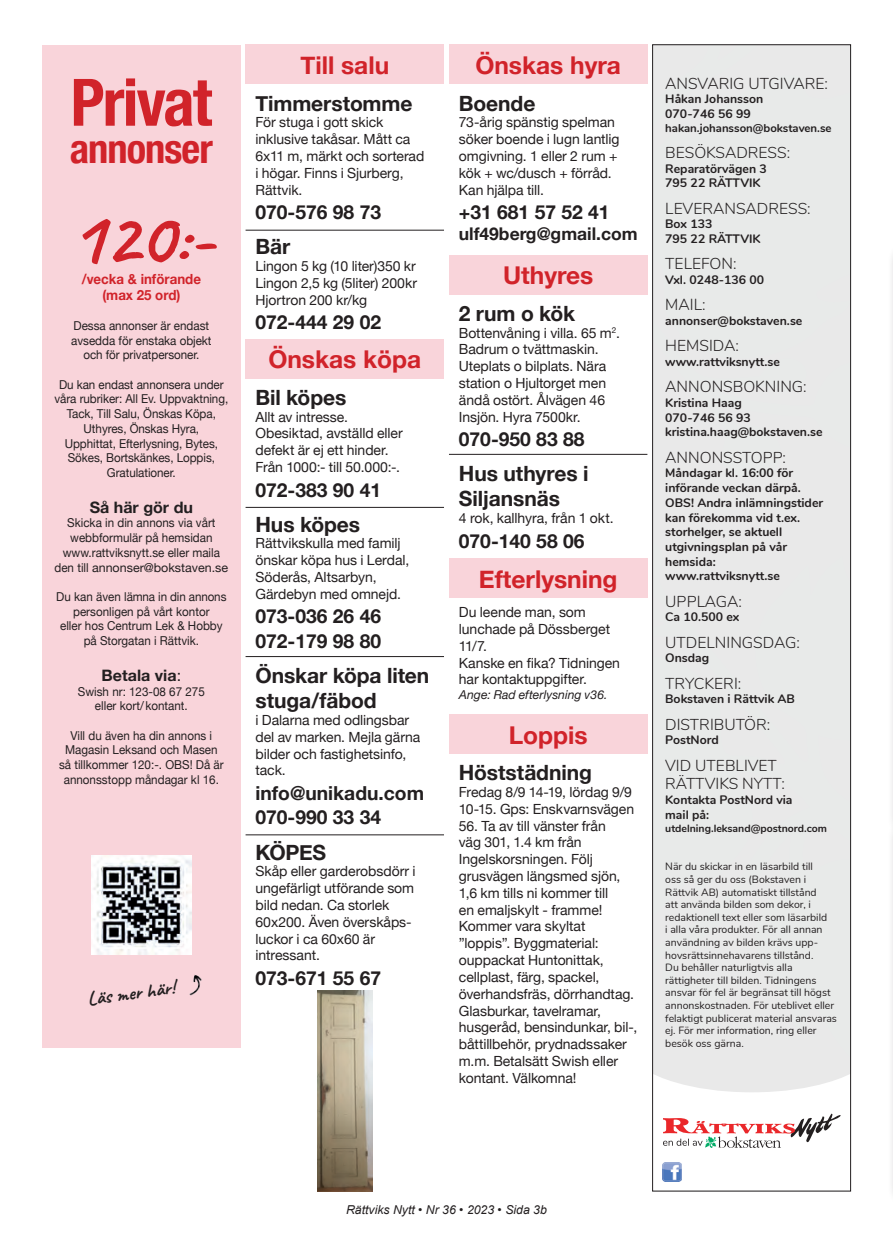
<style>
.page{position:relative;width:893px;height:1256px;background:#fff}
.page>*{position:absolute;margin:0;border:0;box-sizing:border-box;transform-origin:0 0}
.t1{font:700 77px "Caveat";color:#d1232a}
.t2{font:700 condensed 65.45px "Helvetica Neue";letter-spacing:-.03em;color:#d1232a}
.t3{font:700 condensed 40.43px "Helvetica Neue";letter-spacing:-.025em;color:#d1232a}
.t4{font:700 24.5px "Helvetica Neue";color:#d1232a}
.t5{font:700 21px/25.2px "Helvetica Neue";letter-spacing:-.005em;color:#231f20}
.t6{font:700 19.6px "Caveat";color:#231f20}
.t7{font:700 19.25px/24.5px "Helvetica Neue";color:#231f20}
.t8{font:700 17.5px "Helvetica Neue";color:#231f20}
.t9{font:300 15.75px/18.9px "Nunito";color:#231f20}
.t10{font:700 15.75px "Helvetica Neue";color:#231f20}
.t11{font:14px/16.8px "Helvetica Neue";letter-spacing:-.005em;color:#231f20}
.t12{font:700 14px/16.8px "Helvetica Neue";color:#d1232a;text-align:center;scale:.95 1}
.t13{font:12.25px/14.7px "Helvetica Neue";color:#231f20;text-align:center;scale:.95 1}
.t14{font:700 12.25px/14.7px "Nunito";color:#231f20}
.t15{font:italic 12.25px "Arial";color:#231f20}
.t16{font:italic 12.25px "Helvetica Neue";color:#231f20}
.t17{font:700 11.38px "Nunito";color:#231f20}
.t18{font:10.5px/12.6px "Nunito";color:#231f20}
.t19{font:700 10.5px "Nunito";color:#231f20}
.s1{font-weight:400}
</style>
<div class="page">
<div style="left:888px;top:244px;width:5px;height:592px;background:#f8f8f8"></div>
<div style="left:42px;top:45px;width:199px;height:1002px;background:#f9d4da"></div>
<div style="left:246px;top:339px;width:198px;height:39px;background:#f9d4da"></div>
<div style="left:246px;top:44px;width:401px;height:40px;background:#f9d4da"></div>
<div style="left:449px;top:255px;width:198px;height:39px;background:#f9d4da"></div>
<div style="left:449px;top:558px;width:198px;height:40px;background:#f9d4da"></div>
<div style="left:449px;top:714px;width:198px;height:39px;background:#f9d4da"></div>
<img style="left:92px;top:855px;width:99px;height:99px">
<img style="left:185px;top:973px;width:18px;height:26px">
<hr style="left:246px;top:507px;width:198px;height:1px;background:#231f20">
<hr style="left:246px;top:230px;width:198px;height:1px;background:#231f20">
<hr style="left:246px;top:656px;width:198px;height:1px;background:#231f20">
<hr style="left:246px;top:834px;width:198px;height:1px;background:#231f20">
<hr style="left:449px;top:454px;width:198px;height:1px;background:#231f20">
<img style="left:317px;top:990px;width:55px;height:200px">
<div style="left:652px;top:44px;width:199px;height:1146px;background:#e8eae9"></div>
<div style="left:652px;top:1103px;width:199px;height:87px;background:#fff"></div>
<svg style="left:654px;top:1075px;width:195px;height:72px"></svg>
<img style="left:662px;top:1162px;width:19px;height:18px">
<div style="left:652px;top:44px;width:199px;height:1146px;border:1px solid #231f20"></div>
<div style="left:888px;top:819px;width:5px;height:386px;background:#f8f8f8"></div>
<h2 class="t2" style="left:71px;top:48px;width:143px">Privat</h2>
<h3 class="t3" style="left:70px;top:115px;width:145px">annonser</h3>
<h1 class="t1" style="left:69px;top:189px;width:146px">120:-</h1>
<p class="t12" style="left:82px;top:270px;width:127px">/vecka &amp; införande (max 25 ord)</p>
<p class="t13" style="left:71px;top:319px;width:149px">Dessa annonser är endast avsedda för enstaka objekt och för privatpersoner.</p>
<p class="t13" style="left:55px;top:377px;width:184px">Du kan endast annonsera under våra rubriker: All Ev. Uppvaktning,<br>Tack, Till Salu, Önskas Köpa,<br>Uthyres, Önskas Hyra,<br>Upphittat, Efterlysning, Bytes,<br>Sökes, Bortskänkes, Loppis,<br>Gratulationer.</p>
<p class="t10" style="left:90px;top:494px;width:105px">Så här gör du</p>
<p class="t13" style="left:55px;top:516px;width:184px">Skicka in din annons via vårt webbformulär på hemsidan www.rattviksnytt.se eller maila den till annonser@bokstaven.se</p>
<p class="t13" style="left:56px;top:590px;width:181px">Du kan även lämna in din annons personligen på vårt kontor<br>eller hos Centrum Lek &amp; Hobby på Storgatan i Rättvik.</p>
<p class="t10" style="left:102px;top:662px;width:81px">Betala via<span class="s1">:</span></p>
<p class="t13" style="left:78px;top:684px;width:135px">Swish nr: 123-08 67 275 eller kort/kontant.</p>
<p class="t13" style="left:59px;top:728px;width:175px">Vill du även ha din annons i<br>Magasin Leksand och Masen så tillkommer 120:-. OBS! Då är annonsstopp måndagar kl 16.</p>
<h3 class="t6" style="left:86px;top:986px;width:89px;rotate:-8deg">Läs mer här!</h3>
<h3 class="t4" style="left:300px;top:46px;width:90px">Till salu</h3>
<h3 class="t4" style="left:475px;top:46px;width:147px">Önskas hyra</h3>
<h3 class="t5" style="left:255px;top:91px;width:159px">Timmerstomme</h3>
<p class="t11" style="left:255px;top:115px;width:170px">För stuga i gott skick inklusive takåsar. Mått ca<br>6x11 m, märkt och sorterad i högar. Finns i Sjurberg,<br>Rättvik.</p>
<h3 class="t7" style="left:255px;top:200px;width:127px">070-576 98 73</h3>
<h3 class="t5" style="left:255px;top:234px;width:36px">Bär</h3>
<p class="t11" style="left:255px;top:258px;width:163px;text-align:justify">Lingon 5 kg (10 liter)350 kr Lingon 2,5 kg (5liter) 200kr Hjortron 200 kr/kg</p>
<h3 class="t7" style="left:255px;top:310px;width:127px">072-444 29 02</h3>
<h3 class="t4" style="left:268px;top:340px;width:154px">Önskas köpa</h3>
<h3 class="t5" style="left:255px;top:385px;width:92px">Bil köpes</h3>
<p class="t11" style="left:255px;top:409px;width:149px">Allt av intresse.<br>Obesiktad, avställd eller defekt är ej ett hinder.<br>Från 1000:- till 50.000:-.</p>
<h3 class="t7" style="left:255px;top:478px;width:127px">072-383 90 41</h3>
<h3 class="t5" style="left:255px;top:512px;width:106px">Hus köpes</h3>
<p class="t11" style="left:255px;top:535px;width:155px">Rättvikskulla med familj önskar köpa hus i Lerdal,<br>Söderås, Altsarbyn,<br>Gärdebyn med omnejd.</p>
<h3 class="t7" style="left:255px;top:604px;width:127px">073-036 26 46<br>072-179 98 80</h3>
<h3 class="t5" style="left:255px;top:663px;width:175px">Önskar köpa liten stuga/fäbod</h3>
<p class="t11" style="left:255px;top:712px;width:166px">i Dalarna med odlingsbar del av marken. Mejla gärna bilder och fastighetsinfo, tack.</p>
<h3 class="t7" style="left:255px;top:781px;width:170px">info@unikadu.com<br>070-990 33 34</h3>
<h3 class="t5" style="left:255px;top:839px;width:72px">KÖPES</h3>
<p class="t11" style="left:255px;top:863px;width:161px">Skåp eller garderobsdörr i ungefärligt utförande som bild nedan. Ca storlek<br>60x200. Även överskåps&shy;luckor i ca 60x60 är intressant.</p>
<h3 class="t7" style="left:255px;top:966px;width:127px">073-671 55 67</h3>
<h3 class="t5" style="left:459px;top:91px;width:78px">Boende</h3>
<p class="t11" style="left:459px;top:115px;width:162px">73-årig spänstig spelman söker boende i lugn lantlig omgivning. 1 eller 2 rum + kök + wc/dusch + förråd.<br>Kan hjälpa till.</p>
<h3 class="t7" style="left:459px;top:200px;width:152px">+31 681 57 52 41</h3>
<p class="t8" style="left:459px;top:220px;width:180px">ulf49berg@gmail.com</p>
<h3 class="t4" style="left:503px;top:256px;width:92px">Uthyres</h3>
<h3 class="t5" style="left:459px;top:301px;width:118px">2 rum o kök</h3>
<p class="t11" style="left:459px;top:325px;width:163px">Bottenvåning i villa. 65 m<sup>2</sup>.<br>Badrum o tvättmaskin.<br>Uteplats o bilplats. Nära station o Hjultorget men ändå ostört. Ålvägen 46<br>Insjön. Hyra 7500kr.</p>
<h3 class="t7" style="left:459px;top:427px;width:127px">070-950 83 88</h3>
<h3 class="t5" style="left:459px;top:461px;width:131px">Hus uthyres i<br>Siljansnäs</h3>
<p class="t11" style="left:459px;top:510px;width:156px">4 rok, kallhyra, från 1 okt.</p>
<h3 class="t7" style="left:459px;top:529px;width:127px">070-140 58 06</h3>
<h3 class="t4" style="left:479px;top:559px;width:140px">Efterlysning</h3>
<p class="t11" style="left:459px;top:604px;width:163px">Du leende man, som lunchade på Dössberget<br>11/7.<br>Kanske en fika? Tidningen har kontaktuppgifter.</p>
<p class="t16" style="left:459px;top:685px;width:150px">Ange: Rad efterlysning v36.</p>
<h3 class="t4" style="left:509px;top:715px;width:80px">Loppis</h3>
<h3 class="t5" style="left:459px;top:760px;width:135px">Höststädning</h3>
<p class="t11" style="left:459px;top:784px;width:177px">Fredag 8/9 14-19, lördag 9/9<br>10-15. Gps: Enskvarnsvägen</p>
<p class="t11" style="left:459px;top:817px;width:180px">56. Ta av till vänster från<br>väg 301, 1.4 km från<br>Ingelskorsningen. Följ grusvägen längsmed sjön,<br>1,6 km tills ni kommer till<br>en emaljskylt - framme!<br>Kommer vara skyltat ”loppis”. Byggmaterial: ouppackat Huntonittak, cellplast, färg, spackel, överhandsfräs, dörrhandtag.<br>Glasburkar, tavelramar, husgeråd, bensindunkar, bil-, båttillbehör, prydnadssaker m.m. Betalsätt Swish eller kontant. Välkomna!</p>
<p class="t9" style="left:665px;top:73px;width:164px">ANSVARIG UTGIVARE:</p>
<p class="t14" style="left:665px;top:91px;width:100px">Håkan Johansson<br>070-746 56 99</p>
<p class="t17" style="left:665px;top:119px;width:168px">hakan.johansson@bokstaven.se</p>
<p class="t9" style="left:665px;top:142px;width:126px">BESÖKSADRESS:</p>
<p class="t14" style="left:665px;top:160px;width:103px">Reparatörvägen 3<br>795 22 RÄTTVIK</p>
<p class="t9" style="left:665px;top:198px;width:147px">LEVERANSADRESS:</p>
<p class="t14" style="left:665px;top:216px;width:97px">Box 133<br>795 22 RÄTTVIK</p>
<p class="t9" style="left:665px;top:253px;width:73px">TELEFON:</p>
<p class="t14" style="left:665px;top:272px;width:100px">Vxl. 0248-136 00</p>
<p class="t9" style="left:665px;top:294px;width:42px">MAIL:</p>
<p class="t14" style="left:665px;top:312px;width:139px">annonser@bokstaven.se</p>
<p class="t9" style="left:665px;top:335px;width:75px">HEMSIDA:</p>
<p class="t14" style="left:665px;top:353px;width:116px">www.rattviksnytt.se</p>
<p class="t9" style="left:665px;top:376px;width:143px">ANNONSBOKNING:</p>
<p class="t14" style="left:665px;top:394px;width:159px">Kristina Haag<br>070-746 56 93 kristina.haag@bokstaven.se</p>
<p class="t9" style="left:665px;top:447px;width:122px">ANNONSSTOPP:</p>
<p class="t14" style="left:665px;top:465px;width:159px">Måndagar kl. 16:00 för införande veckan därpå.<br>OBS! Andra inlämningstider kan förekomma vid t.ex. storhelger, se aktuell utgivningsplan på vår hemsida: www.rattviksnytt.se</p>
<p class="t9" style="left:665px;top:590px;width:78px">UPPLAGA:</p>
<p class="t14" style="left:665px;top:609px;width:76px">Ca 10.500 ex</p>
<p class="t9" style="left:665px;top:631px;width:136px">UTDELNINGSDAG:</p>
<p class="t14" style="left:665px;top:650px;width:46px">Onsdag</p>
<p class="t9" style="left:665px;top:672px;width:78px">TRYCKERI:</p>
<p class="t14" style="left:665px;top:690px;width:131px">Bokstaven i Rättvik AB</p>
<p class="t9" style="left:665px;top:713px;width:107px">DISTRIBUTÖR:</p>
<p class="t14" style="left:665px;top:731px;width:55px">PostNord</p>
<p class="t9" style="left:665px;top:754px;width:121px">VID UTEBLIVET<br>RÄTTVIKS NYTT:</p>
<p class="t14" style="left:665px;top:791px;width:129px">Kontakta PostNord via mail på:</p>
<p class="t19" style="left:665px;top:819px;width:163px">utdelning.leksand@postnord.com</p>
<p class="t18" style="left:665px;top:859px;width:173px">När du skickar in en läsarbild till<br>oss så ger du oss (Bokstaven i Rättvik AB) automatiskt tillstånd<br>att använda bilden som dekor, i redaktionell text eller som läsarbild<br>i alla våra produkter. För all annan användning av bilden krävs upp&shy;hovsrättsinnehavarens tillstånd.<br>Du behåller naturligtvis alla rättigheter till bilden. Tidningens ansvar för fel är begränsat till högst annonskostnaden. För uteblivet eller felaktigt publicerat material ansvaras ej. För mer information, ring eller besök oss gärna.</p>
<p class="t15" style="left:346px;top:1201px;width:202px">Rättviks Nytt • Nr 36 • 2023 • Sida 3b</p>
</div>
